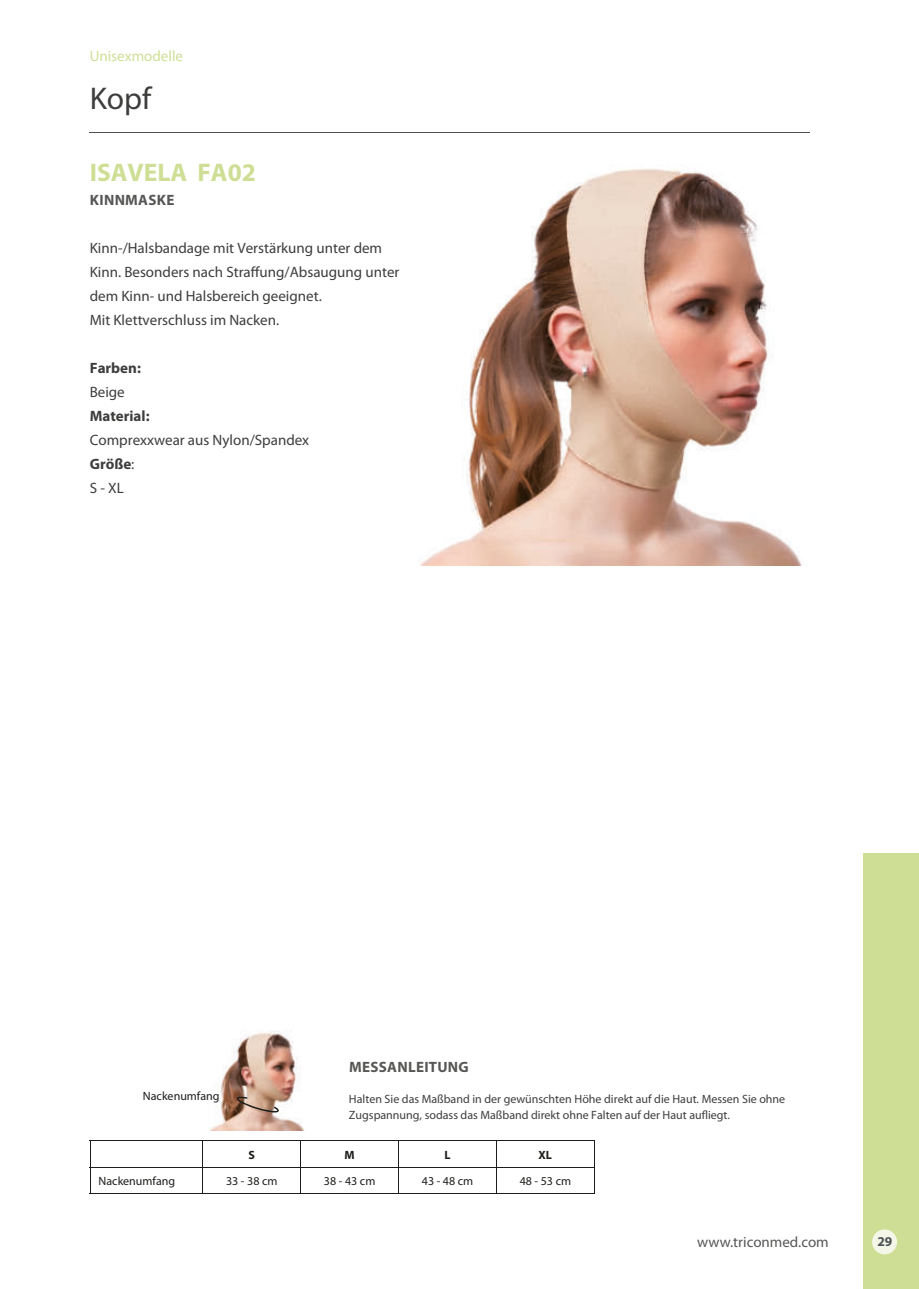
<style>
.page{position:relative;width:919px;height:1289px;background:#fff}
.page>*{position:absolute;margin:0;border:0;box-sizing:border-box;transform-origin:0 0}
.t1{font:31.5px "Myriad Pro";color:#3d3d3c}
.t2{font:700 25.5px "Myriad Pro";color:#cedf95}
.t3{font:15px/24px "Myriad Pro";color:#3d3d3c}
.t4{font:700 15px "Myriad Pro";letter-spacing:.02em;color:#575756}
.t5{font:15px "Myriad Pro";color:#575756}
.t6{font:700 15px "Myriad Pro";color:#3d3d3c}
.t7{font:15px "Myriad Pro";color:#cedf95}
.t8{font:700 13.5px "Myriad Pro";color:#4b5155}
.t9{font:12px/15.8px "Myriad Pro";color:#3d3d3c}
.t10{font:12px "Myriad Pro";color:#1d1d1b}
.t11{font:700 12px "Myriad Pro";color:#1d1d1b}
.s1{font-weight:700}
</style>
<div class="page">
<div style="left:863px;top:853px;width:55px;height:435px;background:#cedf95"></div>
<img style="left:420px;top:168px;width:382px;height:397px">
<hr style="left:90px;top:1139px;width:113px;height:1px;background:#1d1d1b">
<hr style="left:203px;top:1139px;width:98px;height:1px;background:#1d1d1b">
<hr style="left:301px;top:1139px;width:97px;height:1px;background:#1d1d1b">
<hr style="left:398px;top:1139px;width:98px;height:1px;background:#1d1d1b">
<hr style="left:496px;top:1139px;width:98px;height:1px;background:#1d1d1b">
<hr style="left:90px;top:1167px;width:113px;height:1px;background:#1d1d1b">
<svg style="left:90px;top:1140px;width:1px;height:52px"></svg>
<hr style="left:203px;top:1167px;width:98px;height:1px;background:#1d1d1b">
<svg style="left:202px;top:1140px;width:1px;height:52px"></svg>
<hr style="left:301px;top:1167px;width:97px;height:1px;background:#1d1d1b">
<svg style="left:300px;top:1140px;width:1px;height:52px"></svg>
<hr style="left:398px;top:1167px;width:98px;height:1px;background:#1d1d1b">
<svg style="left:398px;top:1140px;width:1px;height:52px"></svg>
<hr style="left:496px;top:1167px;width:98px;height:1px;background:#1d1d1b">
<svg style="left:496px;top:1140px;width:1px;height:52px"></svg>
<svg style="left:594px;top:1140px;width:1px;height:52px"></svg>
<hr style="left:90px;top:1192px;width:113px;height:1px;background:#1d1d1b">
<hr style="left:203px;top:1192px;width:98px;height:1px;background:#1d1d1b">
<hr style="left:301px;top:1192px;width:97px;height:1px;background:#1d1d1b">
<hr style="left:398px;top:1192px;width:98px;height:1px;background:#1d1d1b">
<hr style="left:496px;top:1192px;width:98px;height:1px;background:#1d1d1b">
<img style="left:210px;top:1030px;width:94px;height:100px">
<svg style="left:237px;top:1096px;width:42px;height:16px"></svg>
<hr style="left:90px;top:132px;width:720px;height:1px;background:#4b5155">
<div style="left:872px;top:1229px;width:25px;height:25px;background:#f4f7e8;border-radius:50%"></div>
<p class="t7" style="left:90px;top:48px;width:95px">Unisexmodelle</p>
<h1 class="t1" style="left:90px;top:83px;width:63px">Kopf</h1>
<h2 class="t2" style="left:90px;top:159px;width:168px">ISAVELA FA02</h2>
<p class="t4" style="left:90px;top:192px;width:86px">KINNMASKE</p>
<p class="t3" style="left:90px;top:236px;width:311px">Kinn-/Halsbandage mit Verstärkung unter dem Kinn. Besonders nach Straffung/Absaugung unter dem Kinn- und Halsbereich geeignet.<br>Mit Klettverschluss im Nacken.</p>
<p class="t6" style="left:90px;top:360px;width:53px">Farben:</p>
<p class="t3" style="left:90px;top:380px;width:37px">Beige</p>
<p class="t6" style="left:90px;top:408px;width:61px">Material:</p>
<p class="t3" style="left:90px;top:428px;width:221px">Comprexxwear aus Nylon/Spandex<br><span class="s1">Größe</span>:<br>S - XL</p>
<p class="t10" style="left:143px;top:1090px;width:78px">Nackenumfang</p>
<p class="t4" style="left:349px;top:1059px;width:121px">MESSANLEITUNG</p>
<p class="t9" style="left:349px;top:1091px;width:438px">Halten Sie das Maßband in der gewünschten Höhe direkt auf die Haut. Messen Sie ohne<br>Zugspannung, sodass das Maßband direkt ohne Falten auf der Haut aufliegt.</p>
<p class="t11" style="left:248px;top:1148px;width:8px">S</p>
<p class="t11" style="left:344px;top:1148px;width:12px">M</p>
<p class="t11" style="left:444px;top:1148px;width:8px">L</p>
<p class="t11" style="left:538px;top:1148px;width:15px">XL</p>
<p class="t10" style="left:99px;top:1175px;width:78px">Nackenumfang</p>
<p class="t10" style="left:226px;top:1175px;width:53px">33 - 38 cm</p>
<p class="t10" style="left:324px;top:1175px;width:53px">38 - 43 cm</p>
<p class="t10" style="left:422px;top:1175px;width:53px">43 - 48 cm</p>
<p class="t10" style="left:519px;top:1175px;width:53px">48 - 53 cm</p>
<p class="t5" style="left:697px;top:1234px;width:133px">www.triconmed.com</p>
<p class="t8" style="left:877px;top:1234px;width:16px">29</p>
</div>
